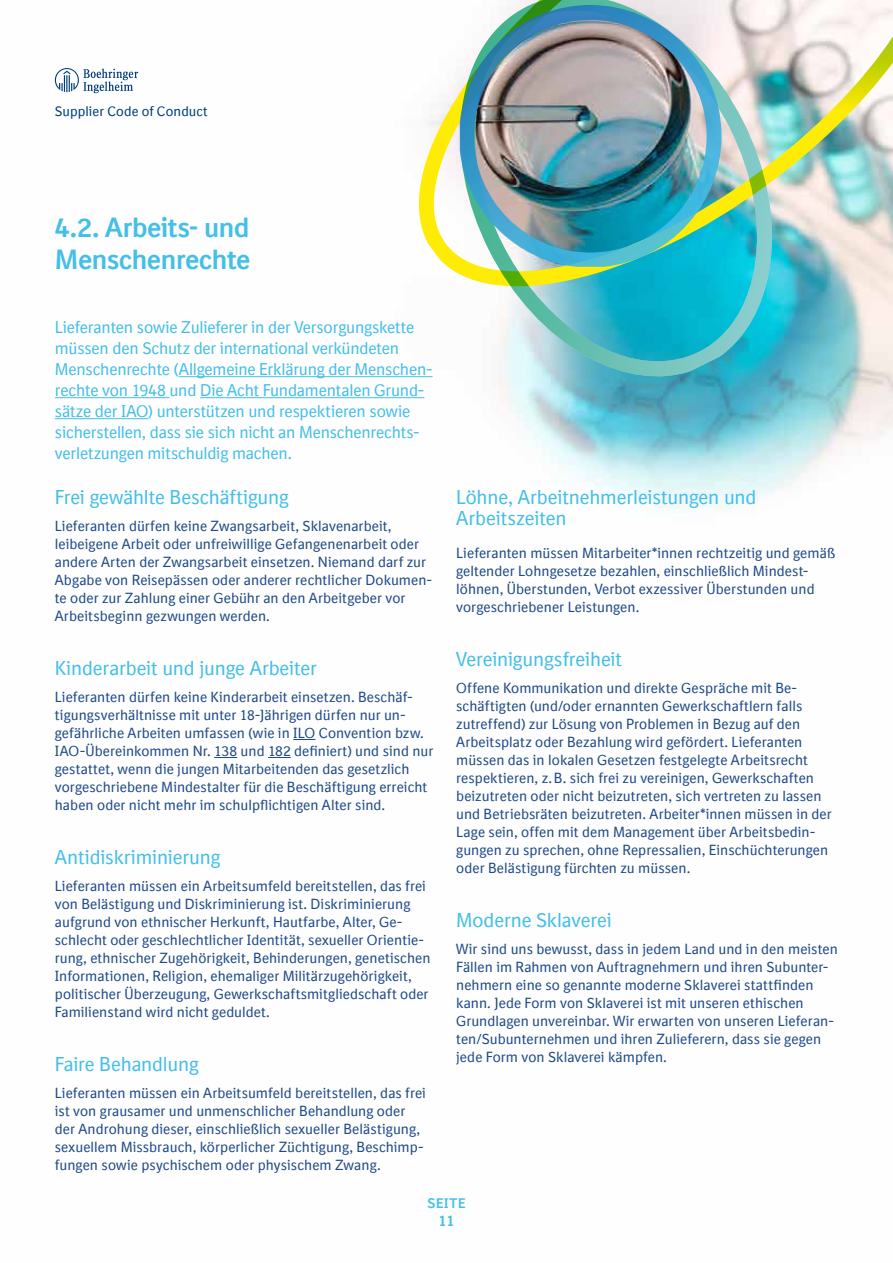
<style>
.page{position:relative;width:893px;height:1263px;background:#fff}
.page>*{position:absolute;margin:0;border:0;box-sizing:border-box;transform-origin:0 0}
.t1{font:700 27px/31.5px "BI Sans";letter-spacing:-.01em;color:#44bfe8}
.t2{font:19.5px/21px "BI Sans";letter-spacing:-.01em;color:#44bfe8}
.t3{font:16.5px/21px "BI Sans";letter-spacing:-.015em;color:#44bfe8}
.t4{font:700 15px "BI Sans";color:#44bfe8}
.t5{font:14.25px/18px "BI Sans";letter-spacing:.005em;color:#1e4a87}
.t6{font:13.5px "BI Sans";letter-spacing:.005em;color:#003d7c}
.t7{font:700 13.5px "BI Sans";letter-spacing:.065em;color:#44bfe8}
</style>
<div class="page">
<img style="left:54px;top:72px;width:839px;height:686px">
<img style="left:411px;top:0;width:482px;height:293px">
<img style="left:456px;top:0;width:321px;height:381px">
<img style="left:460px;top:5px;width:262px;height:262px">
<svg style="left:293px;top:739px;width:22px;height:1px"></svg>
<svg style="left:214px;top:757px;width:23px;height:1px"></svg>
<svg style="left:268px;top:757px;width:23px;height:1px"></svg>
<hr style="left:179px;top:376px;width:254px;height:1px;background:#44bfe8">
<hr style="left:55px;top:397px;width:115px;height:1px;background:#44bfe8">
<hr style="left:200px;top:397px;width:224px;height:1px;background:#44bfe8">
<hr style="left:55px;top:418px;width:93px;height:1px;background:#44bfe8">
<svg style="left:55px;top:68px;width:83px;height:25px"></svg>
<p class="t6" style="left:55px;top:103px;width:154px">Supplier Code of Conduct</p>
<h1 class="t1" style="left:55px;top:212px;width:197px">4.2. Arbeits- und<br>Menschenrechte</h1>
<p class="t3" style="left:55px;top:317px;width:379px">Lieferanten sowie Zulieferer in der Versorgungskette müssen den Schutz der international verkündeten Menschenrechte (Allgemeine Erklärung der Menschen&shy;rechte von 1948 und Die Acht Fundamentalen Grund&shy;sätze der IAO) unterstützen und respektieren sowie sicherstellen, dass sie sich nicht an Menschenrechts&shy;verletzungen mitschuldig machen.</p>
<h2 class="t2" style="left:55px;top:487px;width:235px">Frei gewählte Beschäftigung</h2>
<p class="t5" style="left:55px;top:517px;width:379px">Lieferanten dürfen keine Zwangsarbeit, Sklavenarbeit, leibeigene Arbeit oder unfreiwillige Gefangenenarbeit oder andere Arten der Zwangsarbeit einsetzen. Niemand darf zur Abgabe von Reisepässen oder anderer rechtlicher Dokumen&shy;te oder zur Zahlung einer Gebühr an den Arbeitgeber vor Arbeitsbeginn gezwungen werden.</p>
<h2 class="t2" style="left:55px;top:658px;width:264px">Kinderarbeit und junge Arbeiter</h2>
<p class="t5" style="left:55px;top:688px;width:380px">Lieferanten dürfen keine Kinderarbeit einsetzen. Beschäf&shy;tigungsverhältnisse mit unter 18-Jährigen dürfen nur un&shy;gefährliche Arbeiten umfassen (wie in ILO Convention bzw.<br>IAO-Übereinkommen Nr. 138 und 182 definiert) und sind nur gestattet, wenn die jungen Mitarbeitenden das gesetzlich vorgeschriebene Mindestalter für die Beschäftigung erreicht haben oder nicht mehr im schulpflichtigen Alter sind.</p>
<h2 class="t2" style="left:55px;top:847px;width:167px">Antidiskriminierung</h2>
<p class="t5" style="left:55px;top:877px;width:377px">Lieferanten müssen ein Arbeitsumfeld bereitstellen, das frei von Belästigung und Diskriminierung ist. Diskriminierung aufgrund von ethnischer Herkunft, Hautfarbe, Alter, Ge&shy;schlecht oder geschlechtlicher Identität, sexueller Orientie&shy;rung, ethnischer Zugehörigkeit, Behinderungen, genetischen Informationen, Religion, ehemaliger Militärzugehörigkeit, politischer Überzeugung, Gewerkschaftsmitgliedschaft oder Familienstand wird nicht geduldet.</p>
<h2 class="t2" style="left:55px;top:1054px;width:145px">Faire Behandlung</h2>
<p class="t5" style="left:55px;top:1084px;width:373px">Lieferanten müssen ein Arbeitsumfeld bereitstellen, das frei ist von grausamer und unmenschlicher Behandlung oder der Androhung dieser, einschließlich sexueller Belästigung, sexuellem Missbrauch, körperlicher Züchtigung, Beschimp&shy;fungen sowie psychischem oder physischem Zwang.</p>
<h2 class="t2" style="left:456px;top:487px;width:302px">Löhne, Arbeitnehmerleistungen und<br>Arbeitszeiten</h2>
<p class="t5" style="left:456px;top:544px;width:381px">Lieferanten müssen Mitarbeiter*innen rechtzeitig und gemäß geltender Lohngesetze bezahlen, einschließlich Mindest&shy;löhnen, Überstunden, Verbot exzessiver Überstunden und vorgeschriebener Leistungen.</p>
<h2 class="t2" style="left:456px;top:649px;width:167px">Vereinigungsfreiheit</h2>
<p class="t5" style="left:456px;top:679px;width:377px">Offene Kommunikation und direkte Gespräche mit Be&shy;schäftigten (und/oder ernannten Gewerkschaftlern falls zutreffend) zur Lösung von Problemen in Bezug auf den Arbeitsplatz oder Bezahlung wird gefördert. Lieferanten müssen das in lokalen Gesetzen festgelegte Arbeitsrecht respektieren, z.B. sich frei zu vereinigen, Gewerkschaften beizutreten oder nicht beizutreten, sich vertreten zu lassen und Betriebsräten beizutreten. Arbeiter*innen müssen in der Lage sein, offen mit dem Management über Arbeitsbedin&shy;gungen zu sprechen, ohne Repressalien, Einschüchterungen oder Belästigung fürchten zu müssen.</p>
<h2 class="t2" style="left:456px;top:910px;width:157px">Moderne Sklaverei</h2>
<p class="t5" style="left:456px;top:940px;width:383px">Wir sind uns bewusst, dass in jedem Land und in den meisten Fällen im Rahmen von Auftragnehmern und ihren Subunter&shy;nehmern eine so genannte moderne Sklaverei stattfinden kann. Jede Form von Sklaverei ist mit unseren ethischen Grundlagen unvereinbar. Wir erwarten von unseren Lieferan&shy;ten/Subunternehmen und ihren Zulieferern, dass sie gegen jede Form von Sklaverei kämpfen.</p>
<p class="t7" style="left:427px;top:1196px;width:40px">SEITE</p>
<p class="t4" style="left:438px;top:1212px;width:18px">11</p>
</div>
